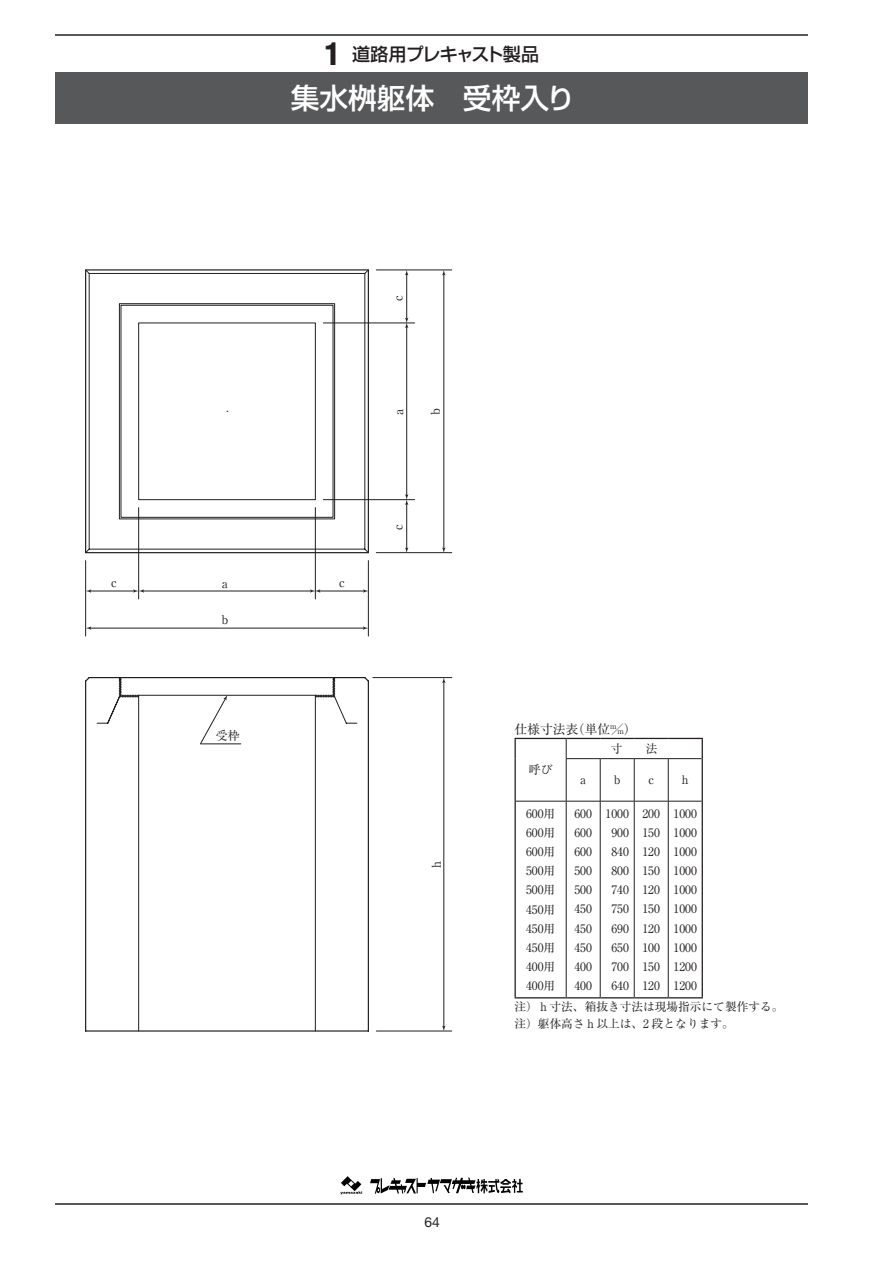
<style>
.page{position:relative;width:893px;height:1263px;background:#fff}
.page>*{position:absolute;margin:0;border:0;box-sizing:border-box;transform-origin:0 0}
.t1{font:500 28.65px "Shin Go Pro";color:#fff}
.t2{font:500 18px "Shin Go Pro";letter-spacing:-.035em;color:#231f20}
.t3{font:13.8px "Helvetica Neue";color:#231f20}
.t4{font:12.75px "Ryumin Pro";color:#231f20}
.t5{font:12px "Ryumin Pro Regular 90 pv RKSJ H";color:#231f20}
.t6{font:11.7px/19.2px "Ryumin Pro";color:#231f20;text-align:justify}
.s1{font-family:"Helvetica";font-weight:900;font-stretch:condensed;font-size:30.9px}
.s2{font-size:7.5px}
</style>
<div class="page">
<div style="left:55px;top:72px;width:753px;height:51px;background:#57585a"></div>
<hr style="left:55px;top:1203px;width:753px;height:1px;background:#57585a">
<svg style="left:370px;top:1177px;width:153px;height:16px"></svg>
<svg style="left:340px;top:1176px;width:22px;height:18px"></svg>
<hr style="left:55px;top:34px;width:753px;height:2px;background:#57585a">
<svg style="left:85px;top:269px;width:284px;height:284px"></svg>
<svg style="left:85px;top:677px;width:284px;height:354px"></svg>
<hr style="left:138px;top:695px;width:1px;height:336px;background:#231f20">
<hr style="left:315px;top:695px;width:1px;height:336px;background:#231f20">
<hr style="left:200px;top:744px;width:41px;height:1px;background:#231f20">
<hr style="left:90px;top:591px;width:45px;height:1px;background:#231f20">
<svg style="left:86px;top:589px;width:5px;height:4px"></svg>
<hr style="left:138px;top:508px;width:1px;height:91px;background:#231f20">
<hr style="left:143px;top:591px;width:168px;height:1px;background:#231f20">
<svg style="left:133px;top:589px;width:11px;height:4px"></svg>
<hr style="left:315px;top:508px;width:1px;height:91px;background:#231f20">
<hr style="left:319px;top:591px;width:45px;height:1px;background:#231f20">
<svg style="left:363px;top:589px;width:5px;height:4px"></svg>
<svg style="left:310px;top:589px;width:10px;height:4px"></svg>
<hr style="left:85px;top:561px;width:1px;height:75px;background:#231f20">
<hr style="left:368px;top:561px;width:1px;height:75px;background:#231f20">
<hr style="left:90px;top:628px;width:274px;height:1px;background:#231f20">
<svg style="left:363px;top:626px;width:5px;height:4px"></svg>
<svg style="left:86px;top:626px;width:5px;height:4px"></svg>
<hr style="left:444px;top:681px;width:1px;height:346px;background:#231f20">
<svg style="left:442px;top:1026px;width:3px;height:5px"></svg>
<svg style="left:442px;top:678px;width:3px;height:5px"></svg>
<hr style="left:373px;top:677px;width:79px;height:1px;background:#231f20">
<hr style="left:376px;top:1031px;width:76px;height:1px;background:#231f20">
<hr style="left:376px;top:552px;width:76px;height:1px;background:#231f20">
<hr style="left:376px;top:270px;width:76px;height:1px;background:#231f20">
<hr style="left:444px;top:274px;width:1px;height:275px;background:#231f20">
<svg style="left:442px;top:270px;width:3px;height:5px"></svg>
<svg style="left:442px;top:547px;width:3px;height:6px"></svg>
<hr style="left:323px;top:499px;width:92px;height:1px;background:#231f20">
<hr style="left:406px;top:327px;width:1px;height:169px;background:#231f20">
<hr style="left:406px;top:503px;width:1px;height:46px;background:#231f20">
<svg style="left:405px;top:494px;width:3px;height:11px"></svg>
<svg style="left:405px;top:547px;width:3px;height:6px"></svg>
<hr style="left:323px;top:323px;width:92px;height:1px;background:#231f20">
<hr style="left:406px;top:274px;width:1px;height:45px;background:#231f20">
<svg style="left:405px;top:270px;width:3px;height:5px"></svg>
<svg style="left:405px;top:318px;width:3px;height:10px"></svg>
<svg style="left:97px;top:678px;width:260px;height:66px"></svg>
<hr style="left:514px;top:738px;width:52px;height:1px;background:#231f20">
<hr style="left:514px;top:739px;width:2px;height:20px;background:#231f20">
<hr style="left:566px;top:738px;width:34px;height:1px;background:#231f20">
<hr style="left:600px;top:738px;width:34px;height:1px;background:#231f20">
<hr style="left:634px;top:738px;width:34px;height:1px;background:#231f20">
<hr style="left:668px;top:738px;width:35px;height:1px;background:#231f20">
<svg style="left:702px;top:739px;width:1px;height:20px"></svg>
<hr style="left:514px;top:759px;width:2px;height:42px;background:#231f20">
<hr style="left:702px;top:759px;width:1px;height:42px;background:#231f20">
<hr style="left:514px;top:801px;width:2px;height:196px;background:#231f20">
<hr style="left:702px;top:801px;width:1px;height:196px;background:#231f20">
<hr style="left:514px;top:997px;width:52px;height:1px;background:#231f20">
<hr style="left:566px;top:997px;width:34px;height:1px;background:#231f20">
<hr style="left:600px;top:997px;width:34px;height:1px;background:#231f20">
<hr style="left:634px;top:997px;width:34px;height:1px;background:#231f20">
<hr style="left:668px;top:997px;width:35px;height:1px;background:#231f20">
<svg style="left:566px;top:739px;width:1px;height:19px"></svg>
<hr style="left:566px;top:758px;width:34px;height:1px;background:#231f20">
<hr style="left:566px;top:759px;width:1px;height:42px;background:#231f20">
<hr style="left:600px;top:758px;width:34px;height:1px;background:#231f20">
<hr style="left:600px;top:759px;width:1px;height:42px;background:#231f20">
<hr style="left:634px;top:758px;width:34px;height:1px;background:#231f20">
<hr style="left:634px;top:759px;width:1px;height:42px;background:#231f20">
<hr style="left:668px;top:758px;width:34px;height:1px;background:#231f20">
<hr style="left:668px;top:759px;width:1px;height:42px;background:#231f20">
<hr style="left:516px;top:801px;width:50px;height:1px;background:#231f20">
<hr style="left:566px;top:801px;width:34px;height:1px;background:#231f20">
<hr style="left:566px;top:801px;width:1px;height:196px;background:#231f20">
<hr style="left:600px;top:801px;width:34px;height:1px;background:#231f20">
<hr style="left:600px;top:801px;width:1px;height:196px;background:#231f20">
<hr style="left:634px;top:801px;width:34px;height:1px;background:#231f20">
<hr style="left:634px;top:801px;width:1px;height:196px;background:#231f20">
<hr style="left:668px;top:801px;width:34px;height:1px;background:#231f20">
<hr style="left:668px;top:801px;width:1px;height:196px;background:#231f20">
<h2 class="t2" style="left:325px;top:39px;width:216px"><span class="s1">1</span> 道路用プレキャスト製品</h2>
<h1 class="t1" style="left:291px;top:74px;width:286px">集水桝躯体　受枠入り</h1>
<p class="t5" style="left:111px;top:573px;width:7px">c</p>
<p class="t5" style="left:339px;top:573px;width:7px">c</p>
<p class="t5" style="left:222px;top:574px;width:7px">a</p>
<p class="t5" style="left:221px;top:610px;width:8px">b</p>
<p class="t5" style="left:216px;top:726px;width:25px">受枠</p>
<p class="t5" style="left:388px;top:301px;width:7px;rotate:-90deg">c</p>
<p class="t5" style="left:389px;top:415px;width:7px;rotate:-90deg">a</p>
<p class="t5" style="left:426px;top:415px;width:8px;rotate:-90deg">b</p>
<p class="t5" style="left:388px;top:530px;width:7px;rotate:-90deg">c</p>
<p class="t5" style="left:427px;top:868px;width:8px;rotate:-90deg">h</p>
<p class="t4" style="left:514px;top:719px;width:124px">仕様寸法表（単位<sup>m</sup>／<span class="s2">m</span>）</p>
<p class="t6" style="left:529px;top:759px;width:25px">呼び</p>
<p class="t6" style="left:611px;top:738px;width:48px">寸　　法</p>
<p class="t6" style="left:580px;top:769px;width:7px">a</p>
<p class="t6" style="left:614px;top:769px;width:8px">b</p>
<p class="t6" style="left:648px;top:769px;width:7px">c</p>
<p class="t6" style="left:682px;top:769px;width:8px">h</p>
<p class="t6" style="left:526px;top:803px;width:31px">600用600用600用500用500用450用450用450用400用400用</p>
<p class="t6" style="left:574px;top:803px;width:19px">600<br>600<br>600<br>500<br>500<br>450<br>450<br>450<br>400<br>400</p>
<p class="t6" style="left:605px;top:803px;width:25px;text-align:center">1000<br>900<br>840<br>800<br>740<br>750<br>690<br>650<br>700<br>640</p>
<p class="t6" style="left:642px;top:803px;width:19px">200<br>150<br>120<br>150<br>120<br>150<br>120<br>100<br>150<br>120</p>
<p class="t6" style="left:673px;top:803px;width:25px">1000<br>1000<br>1000<br>1000<br>1000<br>1000<br>1000<br>1000<br>1200<br>1200</p>
<p class="t6" style="left:514px;top:997px;width:270px;line-height:17px">注）ｈ寸法、箱抜き寸法は現場指示にて製作する。注）躯体高さｈ以上は、2 段となります。</p>
<p class="t3" style="left:424px;top:1214px;width:17px">64</p>
</div>
